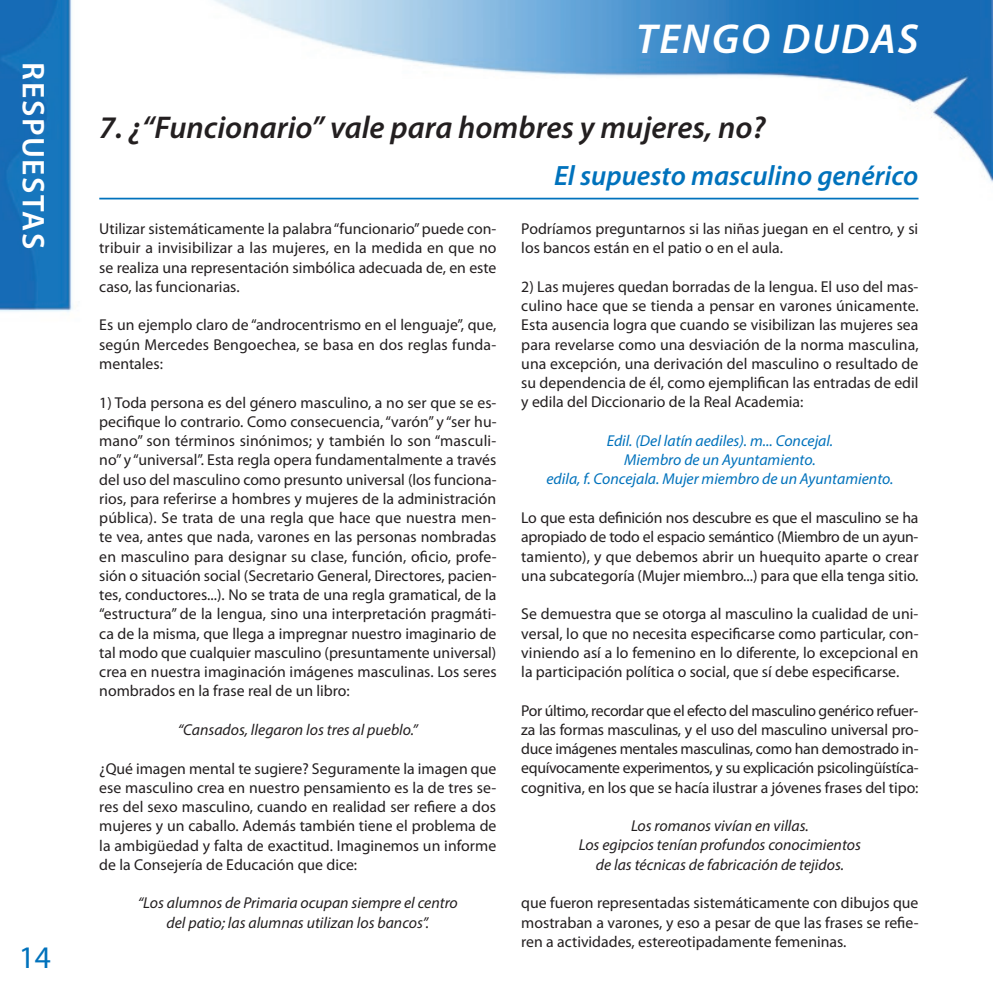
<style>
.page{position:relative;width:993px;height:993px;background:#fff}
.page>*{position:absolute;margin:0;border:0;box-sizing:border-box;transform-origin:0 0}
.t1{font:italic 600 42px "Myriad Pro";letter-spacing:.05em;color:#fff}
.t2{font:italic 600 31.5px "Myriad Pro";color:#231f20}
.t3{font:600 31.5px "Myriad Pro";letter-spacing:.05em;color:#fff}
.t4{font:31.5px "Myriad Pro";color:#0072bc}
.t5{font:italic 600 28px "Myriad Pro";color:#0072bc}
.t6{font:15.75px/19.2px "Myriad Pro";color:#231f20;text-align:justify}
.t7{font:italic 15.75px/19.2px "Myriad Pro";color:#231f20;text-align:center}
.t8{font:italic 15.75px/19.2px "Myriad Pro";color:#0072bc;text-align:center}
</style>
<div class="page">
<img style="left:0;top:0;width:992px;height:312px">
<hr style="left:99px;top:198px;width:819px;height:1px;background:#0072bc">
<h2 class="t3" style="left:51px;top:62px;width:188px;rotate:90deg">RESPUESTAS</h2>
<h2 class="t4" style="left:19px;top:939px;width:34px">14</h2>
<h1 class="t1" style="left:636px;top:12px;width:284px">TENGO DUDAS</h1>
<h2 class="t2" style="left:99px;top:107px;width:667px">7. ¿“Funcionario” vale para hombres y mujeres, no?</h2>
<p class="t6" style="left:99px;top:219px;width:398px">Utilizar sistemáticamente la palabra “funcionario” puede con&shy;tribuir a invisibilizar a las mujeres, en la medida en que no se realiza una representación simbólica adecuada de, en este caso, las funcionarias.</p>
<p class="t6" style="left:99px;top:316px;width:398px">Es un ejemplo claro de “androcentrismo en el lenguaje”, que, según Mercedes Bengoechea, se basa en dos reglas funda&shy;mentales:</p>
<p class="t6" style="left:99px;top:393px;width:399px">1) Toda persona es del género masculino, a no ser que se es&shy;pecifique lo contrario. Como consecuencia, “varón” y “ser hu&shy;mano” son términos sinónimos; y también lo son “masculi&shy;no” y “universal”. Esta regla opera fundamentalmente a través del uso del masculino como presunto universal (los funciona&shy;rios, para referirse a hombres y mujeres de la administración pública). Se trata de una regla que hace que nuestra men&shy;te vea, antes que nada, varones en las personas nombradas en masculino para designar su clase, función, oficio, profe&shy;sión o situación social (Secretario General, Directores, pacien&shy;tes, conductores...). No se trata de una regla gramatical, de la “estructura” de la lengua, sino una interpretación pragmáti&shy;ca de la misma, que llega a impregnar nuestro imaginario de tal modo que cualquier masculino (presuntamente universal) crea en nuestra imaginación imágenes masculinas. Los seres nombrados en la frase real de un libro:</p>
<p class="t7" style="left:178px;top:719px;width:241px">“Cansados, llegaron los tres al pueblo.”</p>
<p class="t6" style="left:99px;top:758px;width:398px">¿Qué imagen mental te sugiere? Seguramente la imagen que ese masculino crea en nuestro pensamiento es la de tres se&shy;res del sexo masculino, cuando en realidad ser refiere a dos mujeres y un caballo. Además también tiene el problema de la ambigüedad y falta de exactitud. Imaginemos un informe de la Consejería de Educación que dice:</p>
<p class="t7" style="left:138px;top:892px;width:321px">“Los alumnos de Primaria ocupan siempre el centro del patio; las alumnas utilizan los bancos”.</p>
<h3 class="t5" style="left:554px;top:157px;width:366px">El supuesto masculino genérico</h3>
<p class="t6" style="left:521px;top:219px;width:398px">Podríamos preguntarnos si las niñas juegan en el centro, y si los bancos están en el patio o en el aula.</p>
<p class="t6" style="left:521px;top:277px;width:399px">2) Las mujeres quedan borradas de la lengua. El uso del mas&shy;culino hace que se tienda a pensar en varones únicamente.<br>Esta ausencia logra que cuando se visibilizan las mujeres sea para revelarse como una desviación de la norma masculina, una excepción, una derivación del masculino o resultado de su dependencia de él, como ejemplifican las entradas de edil y edila del Diccionario de la Real Academia:</p>
<p class="t8" style="left:546px;top:430px;width:348px">Edil. (Del latín aediles). m... Concejal.<br>Miembro de un Ayuntamiento.<br>edila, f. Concejala. Mujer miembro de un Ayuntamiento.</p>
<p class="t6" style="left:521px;top:508px;width:398px">Lo que esta definición nos descubre es que el masculino se ha apropiado de todo el espacio semántico (Miembro de un ayun&shy;tamiento), y que debemos abrir un huequito aparte o crear una subcategoría (Mujer miembro...) para que ella tenga sitio.</p>
<p class="t6" style="left:521px;top:604px;width:398px">Se demuestra que se otorga al masculino la cualidad de uni&shy;versal, lo que no necesita especificarse como particular, con&shy;viniendo así a lo femenino en lo diferente, lo excepcional en la participación política o social, que sí debe especificarse.</p>
<p class="t6" style="left:521px;top:700px;width:399px">Por último, recordar que el efecto del masculino genérico refuer&shy;za las formas masculinas, y el uso del masculino universal pro&shy;duce imágenes mentales masculinas, como han demostrado in&shy;equívocamente experimentos, y su explicación psicolingüístíca&shy;cognitiva, en los que se hacía ilustrar a jóvenes frases del tipo:</p>
<p class="t7" style="left:578px;top:815px;width:283px">Los romanos vivían en villas.<br>Los egipcios tenían profundos conocimientos de las técnicas de fabricación de tejidos.</p>
<p class="t6" style="left:521px;top:893px;width:399px">que fueron representadas sistemáticamente con dibujos que mostraban a varones, y eso a pesar de que las frases se refie&shy;ren a actividades, estereotipadamente femeninas.</p>
</div>
